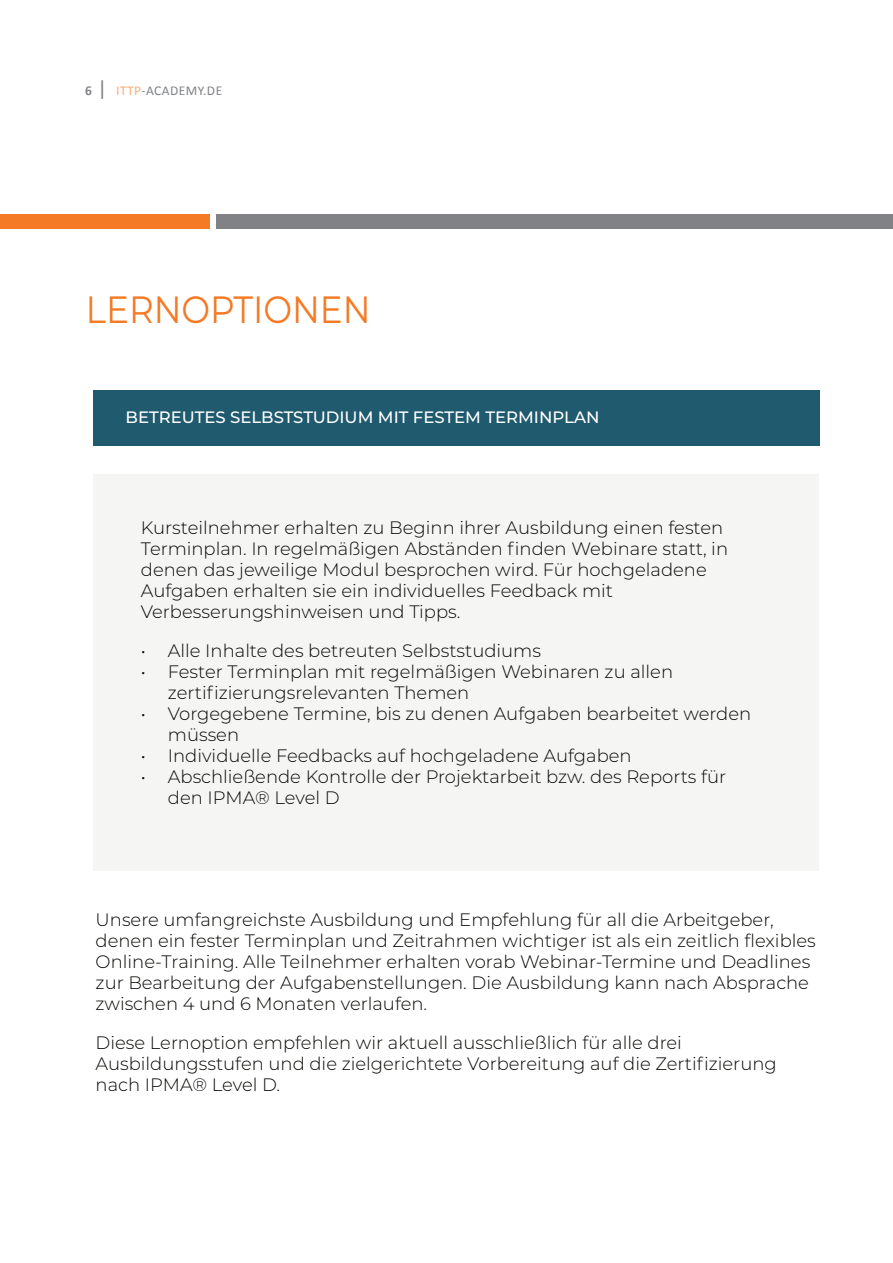
<style>
.page{position:relative;width:893px;height:1263px;background:#fff}
.page>*{position:absolute;margin:0;border:0;box-sizing:border-box;transform-origin:0 0}
.t1{font:37.95px "Montserrat";color:#f47a25;scale:.9 1}
.t2{font:300 18px/21px "Montserrat";color:#080704}
.t3{font:500 16.5px "Montserrat";color:#fff}
.t4{font:13.5px "Calibri";letter-spacing:.03em;color:#808285}
.s1{font-weight:700}
.s2{font-size:21px}
.s3{color:#f9ab74}
</style>
<div class="page">
<div style="left:93px;top:390px;width:726px;height:56px;background:#205a6e"></div>
<div style="left:216px;top:214px;width:677px;height:15px;background:#808285"></div>
<div style="left:0;top:214px;width:210px;height:15px;background:#f47a25"></div>
<div style="left:93px;top:474px;width:726px;height:397px;background:#f5f5f4"></div>
<p class="t4" style="left:85px;top:85px;width:139px"><span class="s1">6</span> <span class="s2">|</span> <span class="s3">ITTP</span>-ACADEMY.DE</p>
<h1 class="t1" style="left:86px;top:286px;width:318px">LERNOPTIONEN</h1>
<p class="t3" style="left:126px;top:407px;width:475px">BETREUTES SELBSTSTUDIUM MIT FESTEM TERMINPLAN</p>
<p class="t2" style="left:141px;top:517px;width:589px">Kursteilnehmer erhalten zu Beginn ihrer Ausbildung einen festen Terminplan. In regelmäßigen Abständen finden Webinare statt, in denen das jeweilige Modul besprochen wird. Für hochgeladene Aufgaben erhalten sie ein individuelles Feedback mit Verbesserungshinweisen und Tipps.</p>
<p class="t2" style="left:141px;top:640px;width:402px">• Alle Inhalte des betreuten Selbststudiums</p>
<p class="t2" style="left:168px;top:661px;width:507px;text-indent:-27px">• Fester Terminplan mit regelmäßigen Webinaren zu allen zertifizierungsrelevanten Themen</p>
<p class="t2" style="left:168px;top:703px;width:585px;text-indent:-27px">• Vorgegebene Termine, bis zu denen Aufgaben bearbeitet werden müssen</p>
<p class="t2" style="left:141px;top:745px;width:492px">• Individuelle Feedbacks auf hochgeladene Aufgaben</p>
<p class="t2" style="left:168px;top:766px;width:560px;text-indent:-27px">• Abschließende Kontrolle der Projektarbeit bzw. des Reports für den IPMA® Level D</p>
<p class="t2" style="left:96px;top:909px;width:722px">Unsere umfangreichste Ausbildung und Empfehlung für all die Arbeitgeber, denen ein fester Terminplan und Zeitrahmen wichtiger ist als ein zeitlich flexibles Online-Training. Alle Teilnehmer erhalten vorab Webinar-Termine und Deadlines zur Bearbeitung der Aufgabenstellungen. Die Ausbildung kann nach Absprache zwischen 4 und 6 Monaten verlaufen.</p>
<p class="t2" style="left:96px;top:1032px;width:683px">Diese Lernoption empfehlen wir aktuell ausschließlich für alle drei<br>Ausbildungsstufen und die zielgerichtete Vorbereitung auf die Zertifizierung nach IPMA® Level D.</p>
</div>
